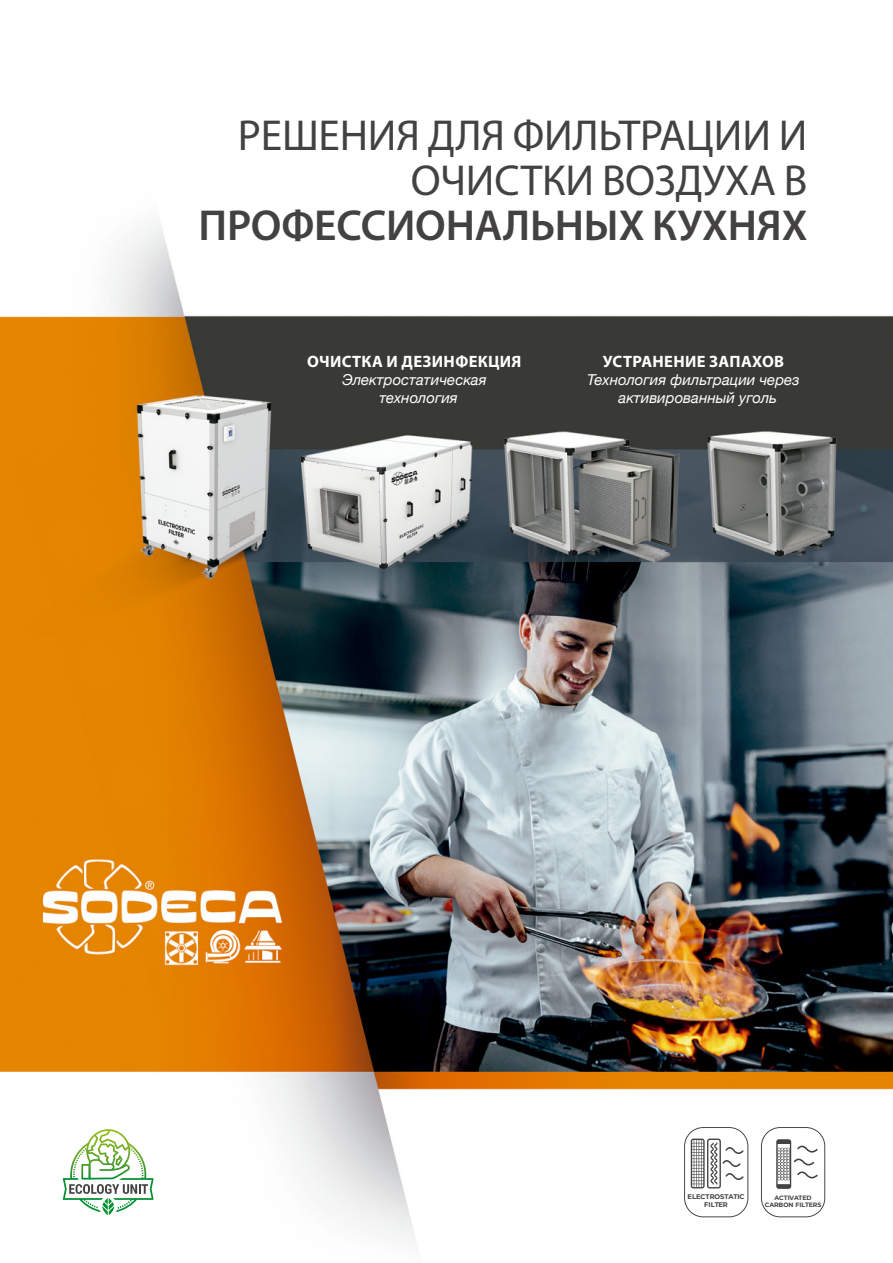
<style>
.page{position:relative;width:893px;height:1263px;background:#fff}
.page>*{position:absolute;margin:0;border:0;box-sizing:border-box;transform-origin:0 0}
.t1{font:43.5px/45px "Myriad Pro";letter-spacing:-.005em;color:#434141;text-align:right}
.t2{font:600 43.5px "Myriad Pro";letter-spacing:-.005em;color:#434141}
.t3{font:700 16.5px "Myriad Pro";letter-spacing:.02em;color:#fff}
.t4{font:italic 15px/18px "Helvetica Neue";color:#fff;text-align:center}
.t5{font:700 6.75px/7.6px "Montserrat";color:#434141;text-align:center}
.t6{font:700 6.3px/7.6px "Montserrat";color:#434141;text-align:center}
</style>
<div class="page">
<img style="left:0;top:221px;width:893px;height:1023px">
<svg style="left:684px;top:1127px;width:64px;height:90px"></svg>
<svg style="left:761px;top:1127px;width:64px;height:90px"></svg>
<svg style="left:63px;top:1129px;width:90px;height:86px"></svg>
<h1 class="t1" style="left:238px;top:112px;width:571px">РЕШЕНИЯ ДЛЯ ФИЛЬТРАЦИИ И<br>ОЧИСТКИ ВОЗДУХА В</h1>
<h1 class="t2" style="left:199px;top:201px;width:610px">ПРОФЕССИОНАЛЬНЫХ КУХНЯХ</h1>
<p class="t3" style="left:307px;top:351px;width:216px">ОЧИСТКА И ДЕЗИНФЕКЦИЯ</p>
<p class="t4" style="left:342px;top:372px;width:146px">Электростатическая технология</p>
<p class="t3" style="left:603px;top:351px;width:183px">УСТРАНЕНИЕ ЗАПАХОВ</p>
<p class="t4" style="left:587px;top:372px;width:214px">Технология фильтрации через активированный уголь</p>
<p class="t5" style="left:687px;top:1192px;width:59px">ELECTROSTATIC<br>FILTER</p>
<p class="t6" style="left:765px;top:1193px;width:58px">ACTIVATED<br>CARBON FILTERS</p>
</div>
